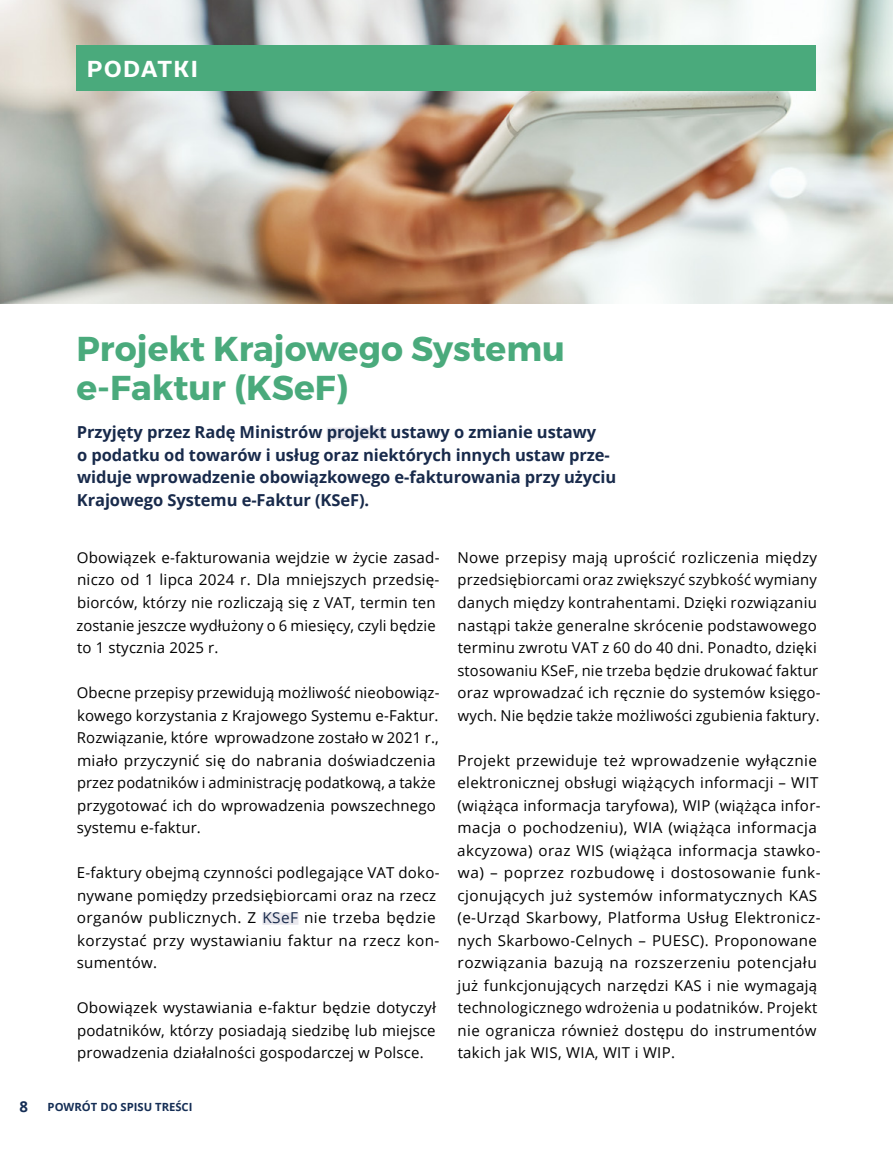
<style>
.page{position:relative;width:893px;height:1149px;background:#fff}
.page>*{position:absolute;margin:0;border:0;box-sizing:border-box;transform-origin:0 0}
.t1{font:34.5px/39px "Trueno Bd";color:#4aaa7c}
.t2{font:700 21px "Usual";letter-spacing:.09em;color:#fff}
.t3{font:700 16.5px/22.5px "Open Sans";letter-spacing:-.005em;color:#182a4b}
.t4{font:15px/22.5px "Open Sans";letter-spacing:.02em;color:#000}
.t5{font:700 15px "Open Sans";color:#152e55}
.t6{font:700 11.25px "Open Sans";color:#152e55}
.s1{color:#182a4b}
</style>
<div class="page">
<div style="left:262px;top:912px;width:36px;height:12px;background:#e8e7ed"></div>
<img style="left:0;top:0;width:893px;height:303px">
<div style="left:327px;top:427px;width:59px;height:12px;background:#e8e7ed"></div>
<div style="left:76px;top:46px;width:740px;height:45px;background:#4aaa7c"></div>
<h2 class="t2" style="left:87px;top:57px;width:112px">PODATKI</h2>
<h1 class="t1" style="left:76px;top:329px;width:490px">Projekt Krajowego Systemu e-Faktur (KSeF)</h1>
<p class="t3" style="left:77px;top:420px;width:541px">Przyjęty przez Radę Ministrów projekt ustawy o zmianie ustawy<br>o podatku od towarów i usług oraz niektórych innych ustaw prze&shy;widuje wprowadzenie obowiązkowego e-fakturowania przy użyciu Krajowego Systemu e-Faktur (KSeF).</p>
<p class="t4" style="left:76px;top:545px;width:365px">Obowiązek e-fakturowania wejdzie w życie zasad&shy;niczo od 1 lipca 2024 r. Dla mniejszych przedsię&shy;biorców, którzy nie rozliczają się z VAT, termin ten zostanie jeszcze wydłużony o 6 miesięcy, czyli będzie to 1 stycznia 2025 r.</p>
<p class="t4" style="left:77px;top:680px;width:364px">Obecne przepisy przewidują możliwość nieobowiąz&shy;kowego korzystania z Krajowego Systemu e-Faktur.<br>Rozwiązanie, które wprowadzone zostało w 2021 r., miało przyczynić się do nabrania doświadczenia przez podatników i administrację podatkową, a także przygotować ich do wprowadzenia powszechnego systemu e-faktur.</p>
<p class="t4" style="left:77px;top:860px;width:364px">E-faktury obejmą czynności podlegające VAT doko&shy;nywane pomiędzy przedsiębiorcami oraz na rzecz organów publicznych. Z <span class="s1">KSeF</span> nie trzeba będzie korzystać przy wystawianiu faktur na rzecz kon&shy;sumentów.</p>
<p class="t4" style="left:77px;top:995px;width:361px;text-align:justify">Obowiązek wystawiania e-faktur będzie dotyczył podatników, którzy posiadają siedzibę lub miejsce prowadzenia działalności gospodarczej w Polsce.</p>
<p class="t5" style="left:20px;top:1095px;width:10px">8</p>
<p class="t6" style="left:48px;top:1098px;width:146px">POWRÓT DO SPISU TREŚCI</p>
<p class="t4" style="left:457px;top:545px;width:365px">Nowe przepisy mają uprościć rozliczenia między przedsiębiorcami oraz zwiększyć szybkość wymiany danych między kontrahentami. Dzięki rozwiązaniu nastąpi także generalne skrócenie podstawowego terminu zwrotu VAT z 60 do 40 dni. Ponadto, dzięki stosowaniu KSeF, nie trzeba będzie drukować faktur oraz wprowadzać ich ręcznie do systemów księgo&shy;wych. Nie będzie także możliwości zgubienia faktury.</p>
<p class="t4" style="left:457px;top:748px;width:365px">Projekt przewiduje też wprowadzenie wyłącznie elektronicznej obsługi wiążących informacji – WIT (wiążąca informacja taryfowa), WIP (wiążąca infor&shy;macja o pochodzeniu), WIA (wiążąca informacja akcyzowa) oraz WIS (wiążąca informacja stawko&shy;wa) – poprzez rozbudowę i dostosowanie funk&shy;cjonujących już systemów informatycznych KAS (e-Urząd Skarbowy, Platforma Usług Elektronicz&shy;nych Skarbowo-Celnych – PUESC). Proponowane rozwiązania bazują na rozszerzeniu potencjału już funkcjonujących narzędzi KAS i nie wymagają technologicznego wdrożenia u podatników. Projekt nie ogranicza również dostępu do instrumentów takich jak WIS, WIA, WIT i WIP.</p>
</div>
